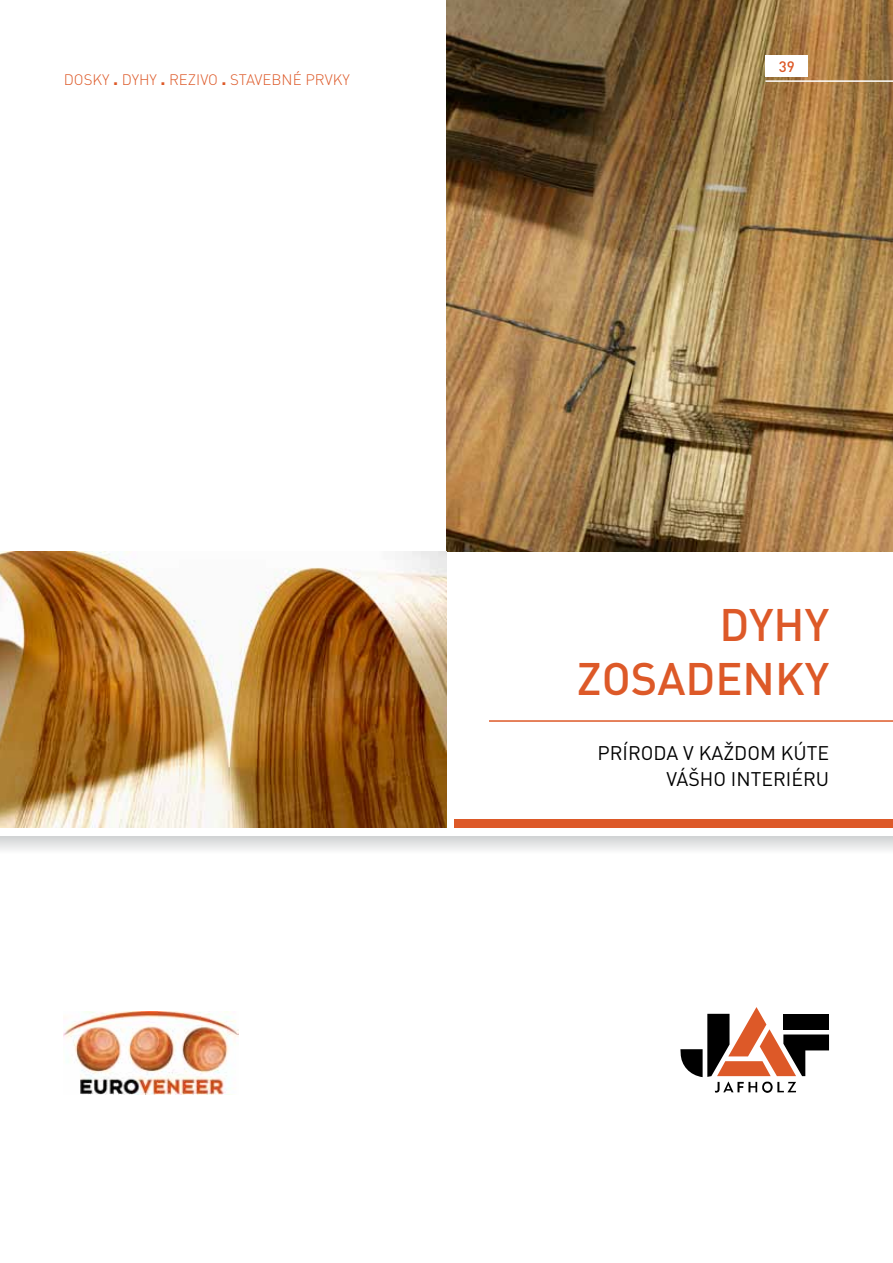
<style>
.page{position:relative;width:893px;height:1263px;background:#fff}
.page>*{position:absolute;margin:0;border:0;box-sizing:border-box;transform-origin:0 0}
.t1{font:500 45px/54px "DIN Pro";color:#dd5928;text-align:right}
.t2{font:19.5px/25.5px "DIN Pro";color:#000;text-align:right}
.t3{font:300 15px "DIN Pro";color:#dd5928}
.t4{font:500 15px "DIN Pro";color:#dd5928}
.s1{font-weight:900}
</style>
<div class="page">
<img style="left:446px;top:0;width:447px;height:551px">
<img style="left:0;top:551px;width:446px;height:277px">
<svg style="left:0;top:836px;width:893px;height:14px"></svg>
<div style="left:455px;top:819px;width:438px;height:9px;background:#dd5928"></div>
<hr style="left:489px;top:720px;width:404px;height:2px;background:#dd5928">
<svg style="left:680px;top:1007px;width:149px;height:86px"></svg>
<div style="left:765px;top:55px;width:43px;height:22px;background:#fff"></div>
<hr style="left:765px;top:80px;width:128px;height:2px;background:#fff">
<img style="left:64px;top:1011px;width:175px;height:83px">
<p class="t3" style="left:64px;top:69px;width:288px">DOSKY <span class="s1">.</span> DYHY <span class="s1">.</span> REZIVO <span class="s1">.</span> STAVEBNÉ PRVKY</p>
<p class="t4" style="left:779px;top:56px;width:17px">39</p>
<h1 class="t1" style="left:577px;top:596px;width:254px">DYHY<br>ZOSADENKY</h1>
<p class="t2" style="left:598px;top:739px;width:233px">PRÍRODA V KAŽDOM KÚTE<br>VÁŠHO INTERIÉRU</p>
</div>
